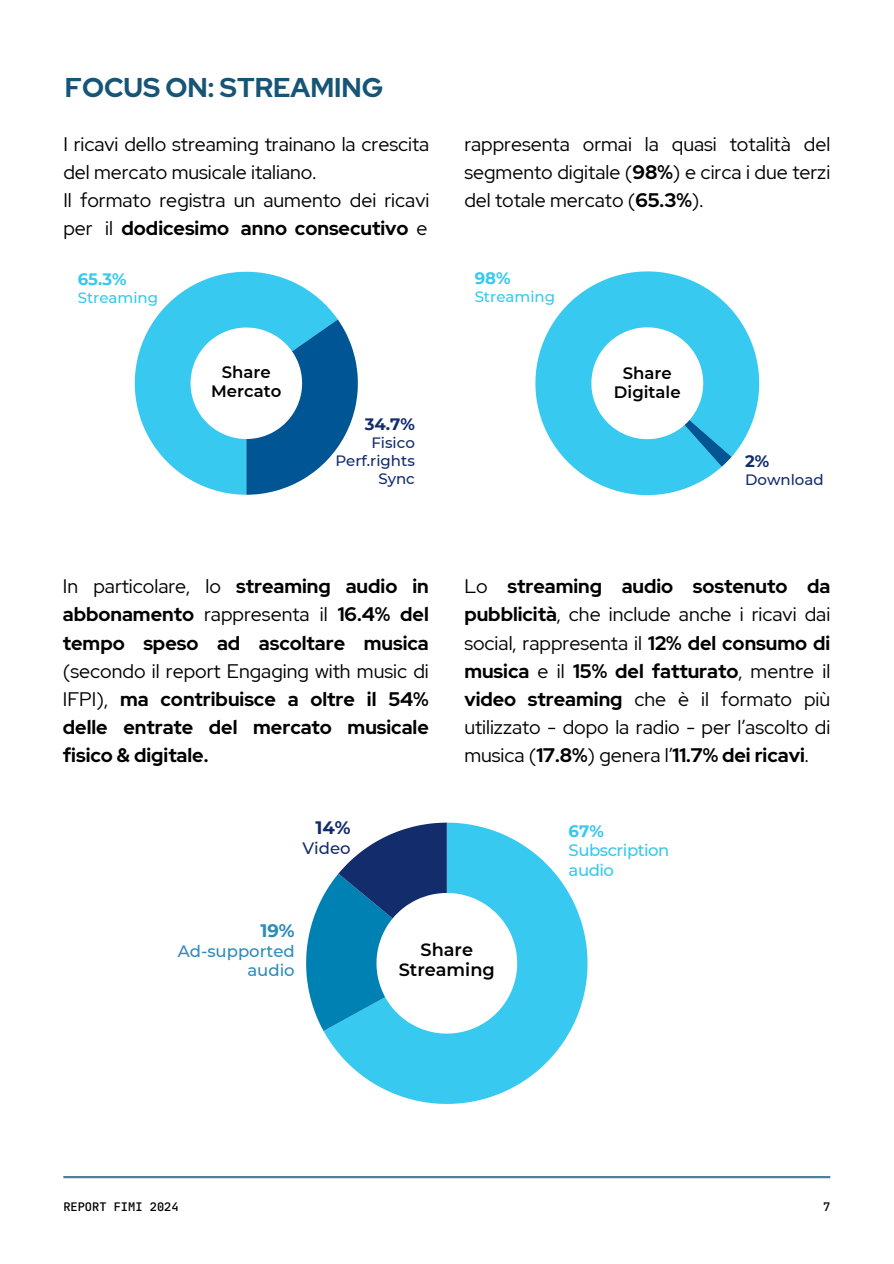
<style>
.page{position:relative;width:894px;height:1264px;background:#fff}
.page>*{position:absolute;margin:0;border:0;box-sizing:border-box;transform-origin:0 0}
.t1{font:700 27px "Red Hat Display";color:#175577}
.t2{font:19.5px/28.2px "Red Hat Display";color:#000;text-align:justify}
.t3{font:700 19.5px/28.2px "Red Hat Display";color:#000;text-align:justify}
.t4{font:700 18px "Montserrat";color:#2d8bba}
.t5{font:700 18px "Montserrat";color:#122c6c}
.t6{font:600 17.7px/20.2px "Montserrat";color:#000;text-align:center}
.t7{font:600 16.5px/19.2px "Montserrat";color:#000;text-align:center}
.t8{font:500 16.5px/19.2px "Montserrat";letter-spacing:-.03em;color:#37c9ef}
.t9{font:500 16.5px/19.2px "Montserrat";color:#2d8bba;text-align:right}
.t10{font:700 16.5px "Montserrat";color:#37c9ef}
.t11{font:700 16.5px "Montserrat";color:#122c6c}
.t12{font:500 16.5px "Montserrat";color:#122c6c}
.t13{font:500 15px/18px "Montserrat";color:#122c6c;text-align:right}
.t14{font:500 15px "Montserrat";color:#37c9ef}
.t15{font:500 12px "Jet Brains Mono";color:#000}
.s1{font-weight:700}
.s2{font-weight:400}
</style>
<div class="page">
<svg style="left:135px;top:272px;width:223px;height:223px"></svg>
<svg style="left:323px;top:822px;width:264px;height:281px;fill:#37c9ef"></svg>
<svg style="left:306px;top:822px;width:140px;height:209px"></svg>
<svg style="left:535px;top:271px;width:225px;height:225px;fill:#37c9ef"></svg>
<svg style="left:684px;top:415px;width:48px;height:52px"></svg>
<hr style="left:63px;top:1175px;width:767px;height:3px;background:#175577">
<h1 class="t1" style="left:65px;top:70px;width:320px">FOCUS ON: STREAMING</h1>
<p class="t2" style="left:63px;top:130px;width:367px;text-align:left">I ricavi dello streaming trainano la crescita del mercato musicale italiano.<br>Il formato registra un aumento dei ricavi per il <span class="s1">dodicesimo anno consecutivo</span> e</p>
<p class="t2" style="left:464px;top:130px;width:367px">rappresenta ormai la quasi totalità del segmento digitale (<span class="s1">98%</span>) e circa i due terzi del totale mercato (<span class="s1">65.3%</span>).</p>
<p class="t10" style="left:78px;top:269px;width:50px">65.3%</p>
<p class="t14" style="left:78px;top:288px;width:82px">Streaming</p>
<p class="t7" style="left:211px;top:362px;width:72px">Share<br>Mercato</p>
<p class="t11" style="left:364px;top:414px;width:52px">34.7%</p>
<p class="t13" style="left:335px;top:434px;width:81px">Fisico<br>Perf.rights<br>Sync</p>
<p class="t10" style="left:474px;top:268px;width:37px">98%</p>
<p class="t14" style="left:474px;top:287px;width:82px">Streaming</p>
<p class="t7" style="left:613px;top:363px;width:68px">Share<br>Digitale</p>
<p class="t11" style="left:745px;top:451px;width:26px">2%</p>
<p class="t13" style="left:745px;top:470px;width:80px">Download</p>
<p class="t3" style="left:63px;top:572px;width:367px"><span class="s2">In particolare, lo</span> streaming audio in abbonamento <span class="s2">rappresenta il</span> 16.4% del tempo speso ad ascoltare musica</p>
<p class="t3" style="left:63px;top:656px;width:367px"><span class="s2">(secondo il report Engaging with music di IFPI),</span> ma contribuisce a oltre il 54% delle entrate del mercato musicale fisico &amp; digitale.</p>
<p class="t5" style="left:315px;top:816px;width:37px">14%</p>
<p class="t12" style="left:302px;top:838px;width:50px">Video</p>
<p class="t2" style="left:464px;top:572px;width:367px">Lo <span class="s1">streaming audio sostenuto da pubblicità</span>, che include anche i ricavi dai social, rappresenta il <span class="s1">12% del consumo di musica</span> e il <span class="s1">15% del fatturato</span>, mentre il <span class="s1">video streaming</span> che è il formato più utilizzato - dopo la radio - per l’ascolto di musica (<span class="s1">17.8%</span>) genera l’<span class="s1">11.7% dei ricavi</span>.</p>
<p class="t10" style="left:568px;top:821px;width:37px">67%</p>
<p class="t8" style="left:568px;top:840px;width:102px">Subscription audio</p>
<p class="t4" style="left:260px;top:919px;width:36px">19%</p>
<p class="t9" style="left:178px;top:941px;width:118px">Ad-supported audio</p>
<p class="t6" style="left:398px;top:939px;width:98px">Share<br>Streaming</p>
<p class="t15" style="left:63px;top:1198px;width:117px">REPORT FIMI 2024</p>
<p class="t15" style="left:822px;top:1198px;width:9px">7</p>
</div>
